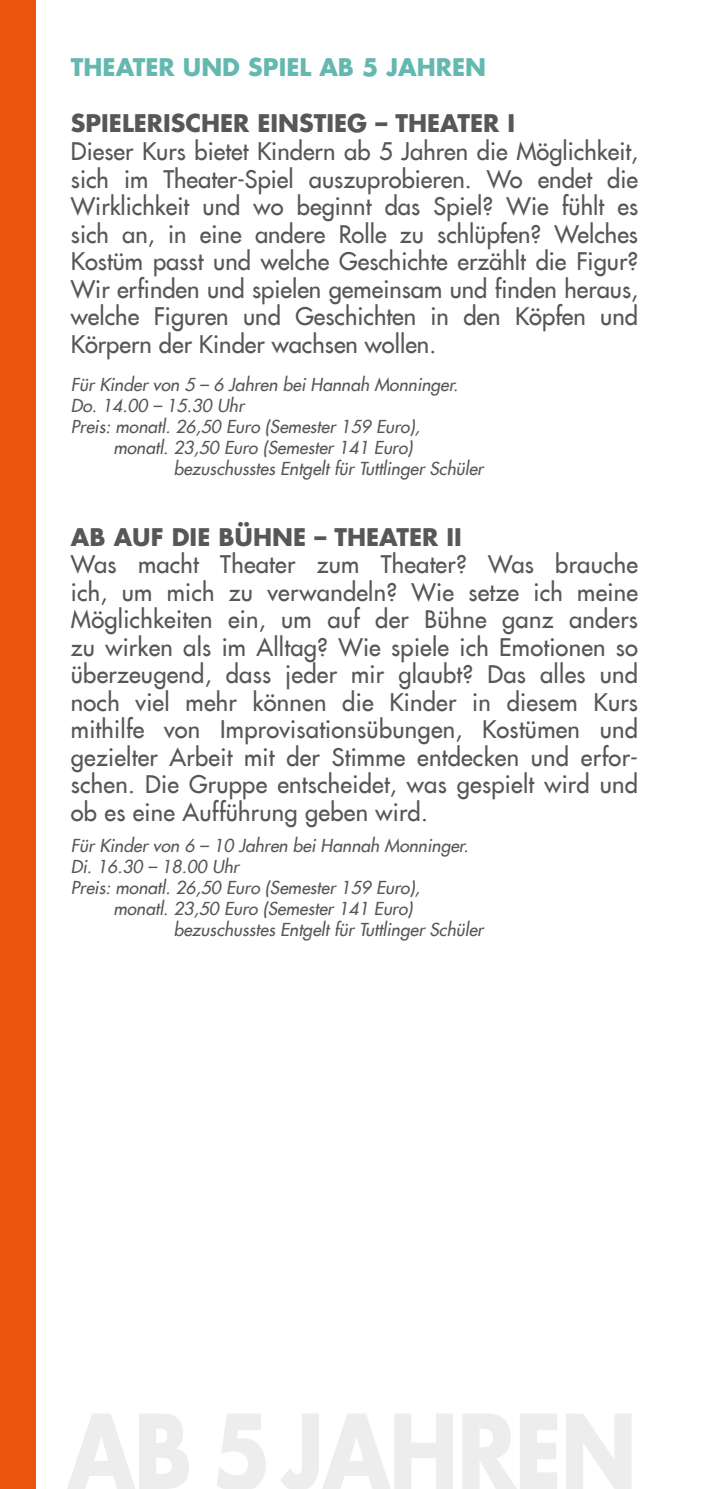
<style>
.page{position:relative;width:709px;height:1489px;background:#fff}
.page>*{position:absolute;margin:0;border:0;box-sizing:border-box;transform-origin:0 0}
.t1{font:23.75px/27.5px "Futura LT";letter-spacing:.01em;color:#575756;text-align:justify}
.t2{font:700 23.75px "Futura LT";color:#575756}
.t3{font:700 23.75px "Futura LT";color:#63b8b0}
.t4{font:italic 17.5px "Futura LT";color:#575756}
</style>
<div class="page">
<div style="left:0;top:0;width:35px;height:1488px;background:#ea560d"></div>
<p class="t3" style="left:71px;top:52px;width:416px">THEATER UND SPIEL AB 5 JAHREN</p>
<p class="t2" style="left:71px;top:108px;width:446px">SPIELERISCHER EINSTIEG – THEATER I</p>
<p class="t1" style="left:71px;top:137px;width:568px">Dieser Kurs bietet Kindern ab 5 Jahren die Möglichkeit, sich im Theater-Spiel auszuprobieren. Wo endet die Wirklichkeit und wo beginnt das Spiel? Wie fühlt es sich an, in eine andere Rolle zu schlüpfen? Welches Kostüm passt und welche Geschichte erzählt die Figur?<br>Wir erfinden und spielen gemeinsam und finden heraus, welche Figuren und Geschichten in den Köpfen und Körpern der Kinder wachsen wollen.</p>
<p class="t4" style="left:71px;top:373px;width:389px">Für Kinder von 5 – 6 Jahren bei Hannah Monninger.</p>
<p class="t4" style="left:71px;top:394px;width:175px">Do. 14.00 – 15.30 Uhr</p>
<p class="t4" style="left:71px;top:415px;width:350px">Preis: monatl. 26,50 Euro (Semester 159 Euro),</p>
<p class="t4" style="left:113px;top:436px;width:301px">monatl. 23,50 Euro (Semester 141 Euro)</p>
<p class="t4" style="left:174px;top:457px;width:311px">bezuschusstes Entgelt für Tuttlinger Schüler</p>
<p class="t2" style="left:71px;top:521px;width:392px">AB AUF DIE BÜHNE – THEATER II</p>
<p class="t1" style="left:71px;top:550px;width:568px">Was macht Theater zum Theater? Was brauche ich, um mich zu verwandeln? Wie setze ich meine Möglichkeiten ein, um auf der Bühne ganz anders zu wirken als im Alltag? Wie spiele ich Emotionen so überzeugend, dass jeder mir glaubt? Das alles und noch viel mehr können die Kinder in diesem Kurs mithilfe von Improvisationsübungen, Kostümen und gezielter Arbeit mit der Stimme entdecken und erfor&shy;schen. Die Gruppe entscheidet, was gespielt wird und ob es eine Aufführung geben wird.</p>
<p class="t4" style="left:71px;top:834px;width:399px">Für Kinder von 6 – 10 Jahren bei Hannah Monninger.</p>
<p class="t4" style="left:71px;top:855px;width:170px">Di. 16.30 – 18.00 Uhr</p>
<p class="t4" style="left:71px;top:876px;width:350px">Preis: monatl. 26,50 Euro (Semester 159 Euro),</p>
<p class="t4" style="left:113px;top:897px;width:301px">monatl. 23,50 Euro (Semester 141 Euro)</p>
<p class="t4" style="left:174px;top:918px;width:311px">bezuschusstes Entgelt für Tuttlinger Schüler</p>
</div>
